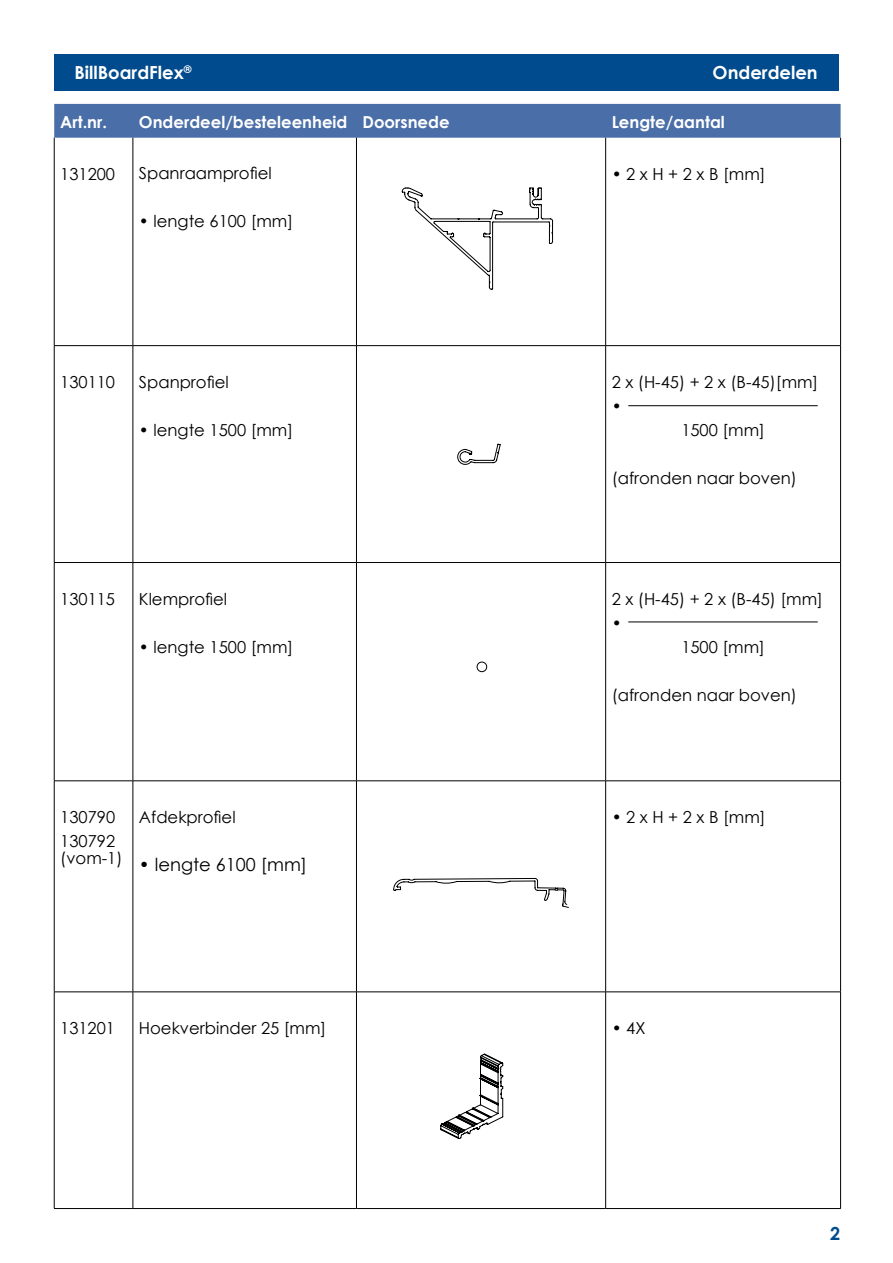
<style>
.page{position:relative;width:893px;height:1263px;background:#fff}
.page>*{position:absolute;margin:0;border:0;box-sizing:border-box;transform-origin:0 0}
.t1{font:700 18px "Century Gothic";color:#fff}
.t2{font:18px "Century Gothic";color:#000}
.t3{font:700 18px "Century Gothic";color:#004b8d}
.t4{font:16.5px/24px "Century Gothic";color:#000}
.t5{font:700 16.5px "Century Gothic";color:#fff}
</style>
<div class="page">
<div style="left:54px;top:104px;width:787px;height:34px;background:#4a6ea7"></div>
<hr style="left:54px;top:138px;width:1px;height:207px;background:#000">
<hr style="left:133px;top:138px;width:1px;height:207px;background:#000">
<hr style="left:356px;top:138px;width:1px;height:207px;background:#000">
<hr style="left:605px;top:138px;width:1px;height:207px;background:#000">
<hr style="left:840px;top:138px;width:1px;height:207px;background:#000">
<hr style="left:54px;top:345px;width:79px;height:1px;background:#000">
<hr style="left:54px;top:346px;width:1px;height:216px;background:#000">
<hr style="left:133px;top:345px;width:223px;height:1px;background:#000">
<hr style="left:133px;top:346px;width:1px;height:216px;background:#000">
<hr style="left:356px;top:345px;width:250px;height:1px;background:#000">
<hr style="left:356px;top:346px;width:1px;height:216px;background:#000">
<hr style="left:606px;top:345px;width:235px;height:1px;background:#000">
<hr style="left:605px;top:346px;width:1px;height:216px;background:#000">
<hr style="left:840px;top:346px;width:1px;height:216px;background:#000">
<hr style="left:54px;top:562px;width:79px;height:1px;background:#000">
<hr style="left:54px;top:563px;width:1px;height:217px;background:#000">
<hr style="left:133px;top:562px;width:223px;height:1px;background:#000">
<hr style="left:133px;top:563px;width:1px;height:217px;background:#000">
<hr style="left:356px;top:562px;width:250px;height:1px;background:#000">
<hr style="left:356px;top:563px;width:1px;height:217px;background:#000">
<hr style="left:606px;top:562px;width:235px;height:1px;background:#000">
<hr style="left:605px;top:563px;width:1px;height:217px;background:#000">
<hr style="left:840px;top:563px;width:1px;height:217px;background:#000">
<hr style="left:54px;top:780px;width:79px;height:1px;background:#000">
<hr style="left:54px;top:781px;width:1px;height:211px;background:#000">
<hr style="left:133px;top:780px;width:223px;height:1px;background:#000">
<hr style="left:133px;top:781px;width:1px;height:211px;background:#000">
<hr style="left:356px;top:780px;width:250px;height:1px;background:#000">
<hr style="left:356px;top:781px;width:1px;height:211px;background:#000">
<hr style="left:606px;top:780px;width:235px;height:1px;background:#000">
<hr style="left:605px;top:781px;width:1px;height:211px;background:#000">
<hr style="left:840px;top:781px;width:1px;height:211px;background:#000">
<hr style="left:54px;top:991px;width:79px;height:1px;background:#000">
<hr style="left:54px;top:992px;width:1px;height:216px;background:#000">
<hr style="left:133px;top:991px;width:223px;height:1px;background:#000">
<hr style="left:133px;top:992px;width:1px;height:216px;background:#000">
<hr style="left:356px;top:991px;width:250px;height:1px;background:#000">
<hr style="left:356px;top:992px;width:1px;height:216px;background:#000">
<hr style="left:606px;top:991px;width:235px;height:1px;background:#000">
<hr style="left:605px;top:992px;width:1px;height:216px;background:#000">
<hr style="left:840px;top:992px;width:1px;height:216px;background:#000">
<hr style="left:54px;top:1208px;width:79px;height:1px;background:#000">
<hr style="left:133px;top:1208px;width:223px;height:1px;background:#000">
<hr style="left:356px;top:1208px;width:250px;height:1px;background:#000">
<hr style="left:606px;top:1208px;width:235px;height:1px;background:#000">
<div style="left:54px;top:54px;width:785px;height:36px;background:#004b8d"></div>
<svg style="left:401px;top:187px;width:153px;height:103px"></svg>
<svg style="left:457px;top:443px;width:44px;height:22px"></svg>
<div style="left:477px;top:661px;width:10px;height:11px;border:1px solid #000101;border-radius:50%"></div>
<svg style="left:393px;top:877px;width:176px;height:31px"></svg>
<svg style="left:440px;top:1053px;width:64px;height:86px"></svg>
<hr style="left:628px;top:405px;width:190px;height:1px;background:#000">
<hr style="left:628px;top:622px;width:190px;height:1px;background:#000">
<p class="t1" style="left:74px;top:61px;width:119px">BillBoardFlex<sup>®</sup></p>
<p class="t1" style="left:713px;top:61px;width:107px">Onderdelen</p>
<p class="t5" style="left:60px;top:112px;width:48px">Art.nr.</p>
<p class="t5" style="left:139px;top:112px;width:312px">Onderdeel/besteleenheid Doorsnede</p>
<p class="t5" style="left:612px;top:112px;width:115px">Lengte/aantal</p>
<p class="t4" style="left:60px;top:162px;width:56px">131200</p>
<p class="t4" style="left:139px;top:161px;width:134px">Spanraamprofiel</p>
<p class="t4" style="left:139px;top:209px;width:156px">• lengte 6100 [mm]</p>
<p class="t4" style="left:612px;top:162px;width:155px">• 2 x H + 2 x B [mm]</p>
<p class="t4" style="left:60px;top:370px;width:56px">130110</p>
<p class="t4" style="left:139px;top:370px;width:91px">Spanprofiel</p>
<p class="t4" style="left:139px;top:418px;width:156px">• lengte 1500 [mm]</p>
<p class="t4" style="left:612px;top:370px;width:208px">2 x (H-45) + 2 x (B-45)[mm]</p>
<p class="t4" style="left:612px;top:394px;width:11px">•</p>
<p class="t4" style="left:681px;top:418px;width:85px">1500 [mm]</p>
<p class="t4" style="left:612px;top:466px;width:187px">(afronden naar boven)</p>
<p class="t4" style="left:60px;top:587px;width:56px">130115</p>
<p class="t4" style="left:139px;top:587px;width:90px">Klemprofiel</p>
<p class="t4" style="left:139px;top:635px;width:156px">• lengte 1500 [mm]</p>
<p class="t4" style="left:612px;top:587px;width:213px">2 x (H-45) + 2 x (B-45) [mm]</p>
<p class="t4" style="left:612px;top:611px;width:11px">•</p>
<p class="t4" style="left:681px;top:635px;width:85px">1500 [mm]</p>
<p class="t4" style="left:612px;top:683px;width:187px">(afronden naar boven)</p>
<p class="t4" style="left:60px;top:805px;width:56px">130790<br>130792</p>
<p class="t4" style="left:60px;top:845px;width:64px">(vom-1)</p>
<p class="t4" style="left:139px;top:805px;width:98px">Afdekprofiel</p>
<p class="t2" style="left:139px;top:854px;width:170px">• lengte 6100 [mm]</p>
<p class="t4" style="left:612px;top:805px;width:155px">• 2 x H + 2 x B [mm]</p>
<p class="t4" style="left:60px;top:1016px;width:56px">131201</p>
<p class="t4" style="left:139px;top:1016px;width:189px">Hoekverbinder 25 [mm]</p>
<p class="t4" style="left:612px;top:1016px;width:35px">• 4X</p>
<p class="t3" style="left:830px;top:1222px;width:12px">2</p>
</div>
